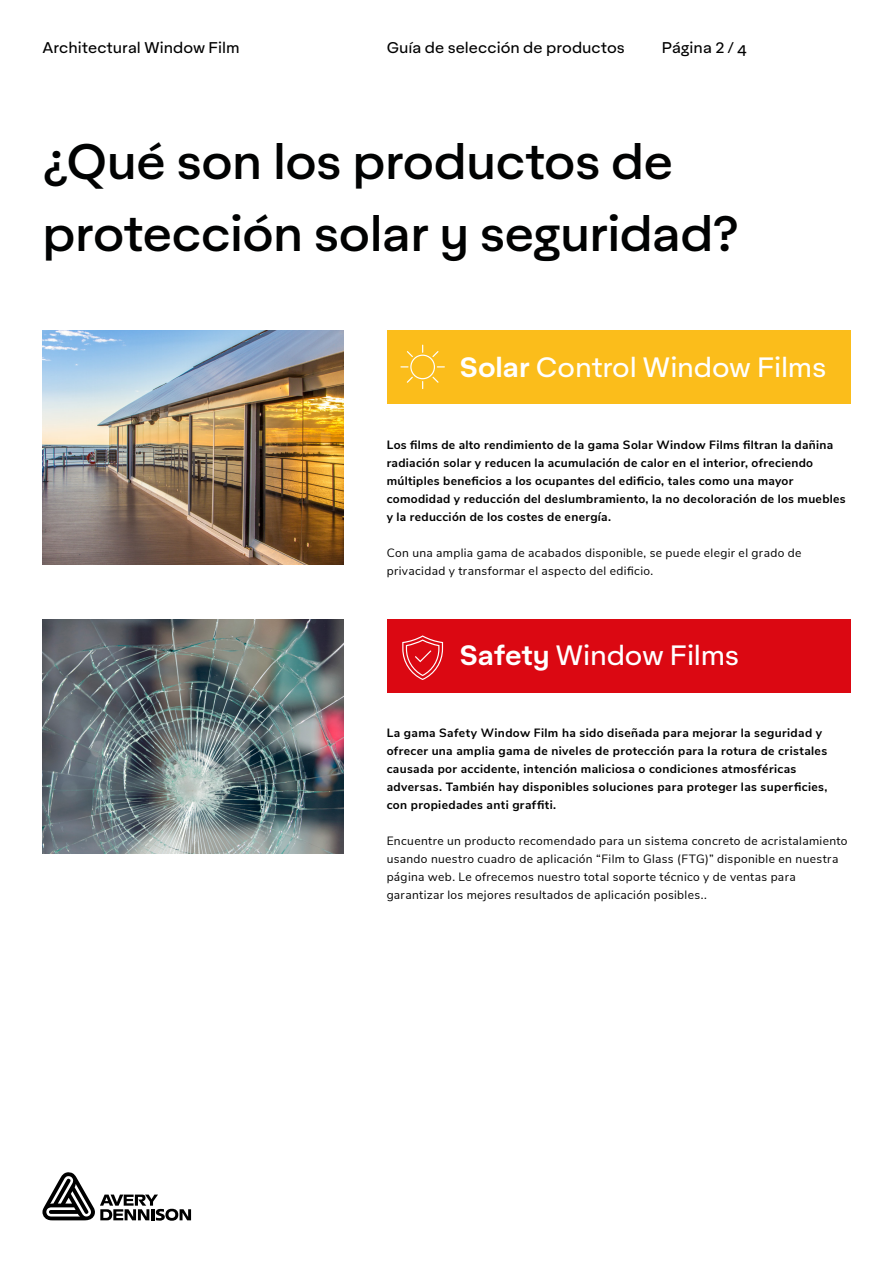
<style>
.page{position:relative;width:893px;height:1263px;background:#fff}
.page>*{position:absolute;margin:0;border:0;box-sizing:border-box;transform-origin:0 0}
.t1{font:500 48px/72px "Aktifo A";letter-spacing:-.01em;color:#010202}
.t2{font:27px "Aktifo A";letter-spacing:-.01em;color:#fff}
.t3{font:15px "Aktifo A";letter-spacing:.005em;color:#000}
.t4{font:700 12px/18px "Nunito Sans";letter-spacing:.03em;color:#000}
.t5{font:12px/18px "Nunito Sans";letter-spacing:.03em;color:#000}
.s1{font-weight:600}
</style>
<div class="page">
<svg style="left:42px;top:1172px;width:149px;height:49px"></svg>
<div style="left:387px;top:619px;width:463px;height:74px;background:#db0812"></div>
<img style="left:43px;top:331px;width:300px;height:234px">
<img style="left:43px;top:620px;width:300px;height:234px">
<div style="left:387px;top:331px;width:463px;height:73px;background:#fbbd1b"></div>
<svg style="left:400px;top:345px;width:45px;height:44px"></svg>
<svg style="left:402px;top:635px;width:41px;height:45px"></svg>
<p class="t3" style="left:43px;top:38px;width:199px">Architectural Window Film</p>
<p class="t3" style="left:387px;top:38px;width:240px">Guía de selección de productos</p>
<p class="t3" style="left:662px;top:38px;width:86px">Página 2 / 4</p>
<h1 class="t1" style="left:43px;top:125px;width:698px">¿Qué son los productos de protección solar y seguridad?</h1>
<h2 class="t2" style="left:460px;top:350px;width:368px"><span class="s1">Solar</span> Control Window Films</h2>
<p class="t4" style="left:387px;top:435px;width:461px">Los films de alto rendimiento de la gama Solar Window Films filtran la dañina radiación solar y reducen la acumulación de calor en el interior, ofreciendo múltiples beneficios a los ocupantes del edificio, tales como una mayor comodidad y reducción del deslumbramiento, la no decoloración de los muebles y la reducción de los costes de energía.</p>
<p class="t5" style="left:387px;top:543px;width:416px">Con una amplia gama de acabados disponible, se puede elegir el grado de privacidad y transformar el aspecto del edificio.</p>
<h2 class="t2" style="left:460px;top:638px;width:281px"><span class="s1">Safety</span> Window Films</h2>
<p class="t4" style="left:387px;top:723px;width:442px">La gama Safety Window Film ha sido diseñada para mejorar la seguridad y ofrecer una amplia gama de niveles de protección para la rotura de cristales causada por accidente, intención maliciosa o condiciones atmosféricas adversas. También hay disponibles soluciones para proteger las superficies, con propiedades anti graffiti.</p>
<p class="t5" style="left:387px;top:831px;width:462px">Encuentre un producto recomendado para un sistema concreto de acristalamiento usando nuestro cuadro de aplicación “Film to Glass (FTG)” disponible en nuestra página web. Le ofrecemos nuestro total soporte técnico y de ventas para garantizar los mejores resultados de aplicación posibles..</p>
</div>
